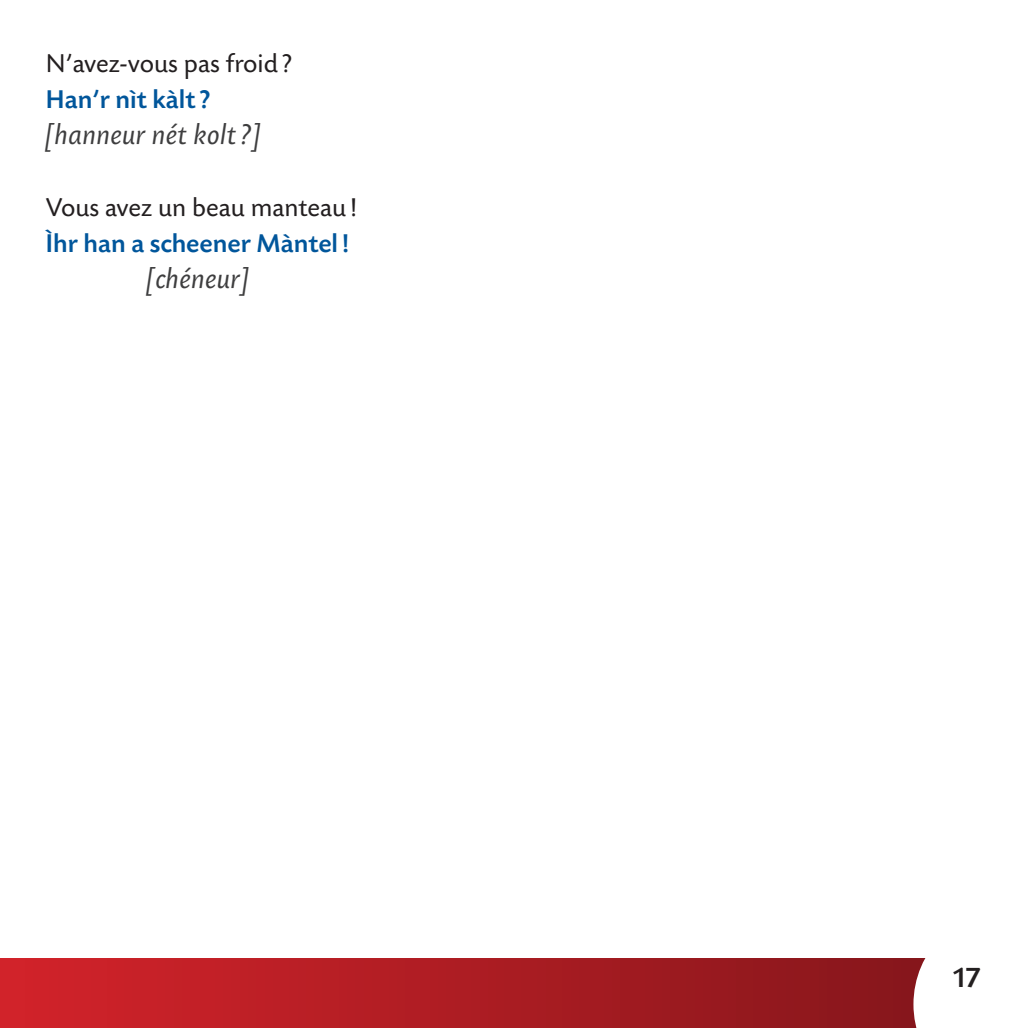
<style>
.page{position:relative;width:1036px;height:1028px;background:#fff}
.page>*{position:absolute;margin:0;border:0;box-sizing:border-box;transform-origin:0 0}
.t1{font:italic 30px "Today SB";color:#3e3e3f}
.t2{font:500 30px "Today SB";color:#231f20}
.t3{font:27px "Today SB";color:#231f20}
.t4{font:500 27px "Today SB";color:#01569b}
</style>
<div class="page">
<svg style="left:0;top:958px;width:913px;height:69px;background:#ad1c22"></svg>
<svg style="left:0;top:1022px;width:5px;height:6px"></svg>
<svg style="left:913px;top:958px;width:13px;height:70px"></svg>
<p class="t3" style="left:46px;top:48px;width:248px">N’avez-vous pas froid?</p>
<p class="t4" style="left:46px;top:84px;width:166px">Han’r nìt kàlt ?</p>
<p class="t1" style="left:46px;top:118px;width:217px">[hanneur nét kolt?]</p>
<p class="t3" style="left:46px;top:192px;width:313px">Vous avez un beau manteau!</p>
<p class="t4" style="left:46px;top:228px;width:305px">Ìhr han a scheener Màntel!</p>
<p class="t1" style="left:147px;top:262px;width:105px">[chéneur]</p>
<p class="t2" style="left:951px;top:961px;width:32px">17</p>
</div>
